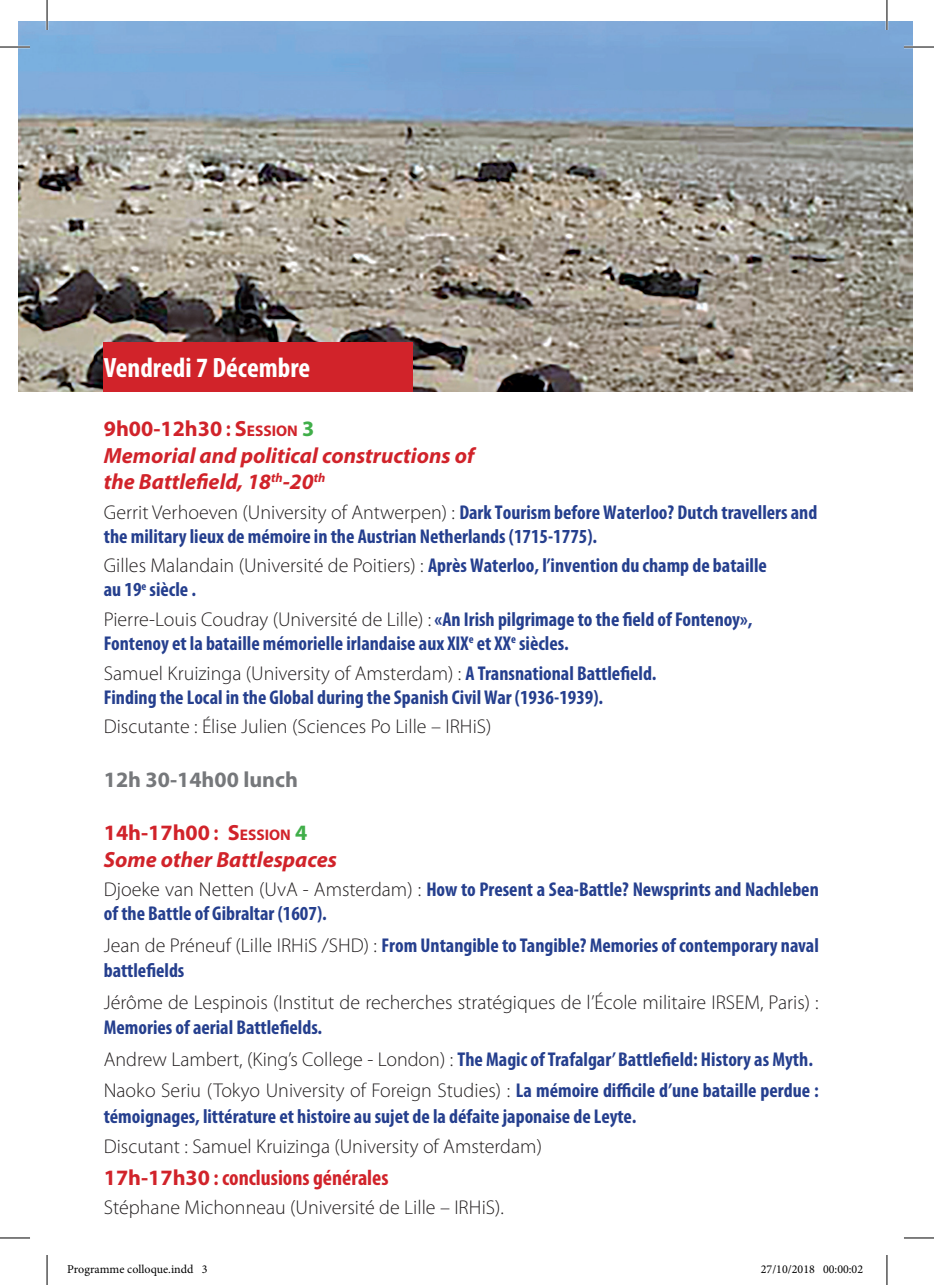
<style>
.page{position:relative;width:934px;height:1285px;background:#fff}
.page>*{position:absolute;margin:0;border:0;box-sizing:border-box;transform-origin:0 0}
.t1{font:700 condensed 28px "Myriad Pro";color:#fff}
.t2{font:italic 700 22px/26.4px "Myriad Pro";color:#d1232a}
.t3{font:700 condensed 22px "Myriad Pro";color:#d1232a}
.t4{font:700 22px "Myriad Pro";color:#76787b}
.t5{font:700 condensed 20px/24px "Myriad Pro";color:#253f8e}
.t6{font:300 20px "Myriad Pro";color:#231f20}
.t7{font:12px "Minion Pro";color:#000}
.s1{font-style:normal}
.s2{font-style:normal;font-stretch:condensed}
.s3{font-style:normal;font-size:15.4px}
.s4{font-style:normal;color:#40ae49}
.s5{font-weight:300;font-stretch:normal;color:#231f20}
.s6{font-stretch:normal}
</style>
<div class="page">
<img style="left:19px;top:21px;width:892px;height:370px">
<div style="left:104px;top:342px;width:309px;height:50px;background:#d1232a"></div>
<hr style="left:0;top:46px;width:30px;height:2px;background:#fff">
<hr style="left:903px;top:46px;width:30px;height:2px;background:#fff">
<hr style="left:46px;top:0;width:2px;height:30px;background:#fff">
<hr style="left:885px;top:0;width:2px;height:30px;background:#fff">
<hr style="left:0;top:47px;width:30px;height:1px;background:#000">
<hr style="left:903px;top:47px;width:30px;height:1px;background:#000">
<hr style="left:0;top:1237px;width:30px;height:1px;background:#000">
<hr style="left:903px;top:1237px;width:30px;height:1px;background:#000">
<hr style="left:47px;top:0;width:1px;height:30px;background:#000">
<hr style="left:47px;top:1255px;width:1px;height:30px;background:#000">
<hr style="left:886px;top:0;width:1px;height:30px;background:#000">
<hr style="left:886px;top:1255px;width:1px;height:30px;background:#000">
<div style="left:822px;top:1265px;width:6px;height:8px;border:1px solid #fff;border-radius:50%"></div>
<svg style="left:823px;top:1265px;width:5px;height:8px"></svg>
<h1 class="t1" style="left:104px;top:350px;width:208px">Vendredi 7 Décembre</h1>
<p class="t2" style="left:104px;top:415px;width:372px"><span class="s1">9h00-12h30</span> <span class="s2">:</span> <span class="s1">S</span><span class="s3">ESSION</span> <span class="s4">3<br></span>Memorial and political constructions of the Battlefield, 18<sup>th</sup>-20<sup>th</sup></p>
<p class="t5" style="left:104px;top:499px;width:714px"><span class="s5">Gerrit Verhoeven (University of Antwerpen) :</span> Dark Tourism before Waterloo? Dutch travellers and the military lieux de mémoire in the Austrian Netherlands (1715-1775).</p>
<p class="t5" style="left:104px;top:553px;width:664px"><span class="s5">Gilles Malandain (Université de Poitiers) :</span> Après Waterloo, l’invention du champ de bataille au 19<sup>e</sup> siècle .</p>
<p class="t5" style="left:104px;top:607px;width:650px"><span class="s5">Pierre-Louis Coudray (Université de Lille) :</span> «An Irish pilgrimage to the field of Fontenoy»,<br>Fontenoy et la bataille mémorielle irlandaise aux XIX<sup>e</sup> et XX<sup>e</sup> siècles.</p>
<p class="t5" style="left:104px;top:660px;width:554px"><span class="s5">Samuel Kruizinga (University of Amsterdam) :</span> A Transnational Battlefield.<br>Finding the Local in the Global during the Spanish Civil War (1936-1939).</p>
<p class="t6" style="left:104px;top:714px;width:389px">Discutante : Élise Julien (Sciences Po Lille – IRHiS)</p>
<p class="t4" style="left:104px;top:765px;width:196px">12h 30-14h00 lunch</p>
<p class="t2" style="left:104px;top:819px;width:235px"><span class="s1">14h-17h00</span> <span class="s2">:</span> <span class="s1">S</span><span class="s3">ESSION</span> <span class="s4">4<br></span>Some other Battlespaces</p>
<p class="t5" style="left:104px;top:877px;width:716px"><span class="s5">Djoeke van Netten (UvA - Amsterdam) :</span> How to Present a Sea-Battle? Newsprints and Nachleben of the Battle of Gibraltar (1607).</p>
<p class="t5" style="left:104px;top:931px;width:716px;line-height:25.8px"><span class="s5">Jean de Préneuf (Lille IRHiS /SHD) :</span> From Untangible to Tangible? Memories of contemporary naval battlefields</p>
<p class="t6" style="left:104px;top:990px;width:716px">Jérôme de Lespinois (Institut de recherches stratégiques de l’École militaire IRSEM, Paris) :</p>
<p class="t5" style="left:104px;top:1011px;width:716px;line-height:31.4px">Memories of aerial Battlefields.<br><span class="s5">Andrew Lambert, (King’s College - London) :</span> The Magic of Trafalgar’ Battlefield: History as Myth.<br><span class="s5">Naoko Seriu (Tokyo University of Foreign Studies) :</span> La mémoire difficile d’une bataille perdue :</p>
<p class="t5" style="left:104px;top:1103px;width:534px">témoignages, littérature et histoire au sujet de la défaite japonaise de Leyte.</p>
<p class="t6" style="left:104px;top:1134px;width:439px">Discutant : Samuel Kruizinga (University of Amsterdam)</p>
<p class="t3" style="left:104px;top:1163px;width:286px"><span class="s6">17h-17h30</span> : conclusions générales</p>
<p class="t6" style="left:104px;top:1195px;width:401px">Stéphane Michonneau (Université de Lille – IRHiS).</p>
<p class="t7" style="left:67px;top:1261px;width:142px">Programme colloque.indd 3</p>
<p class="t7" style="left:760px;top:1261px;width:104px">27/10/2018 00:00:02</p>
</div>
